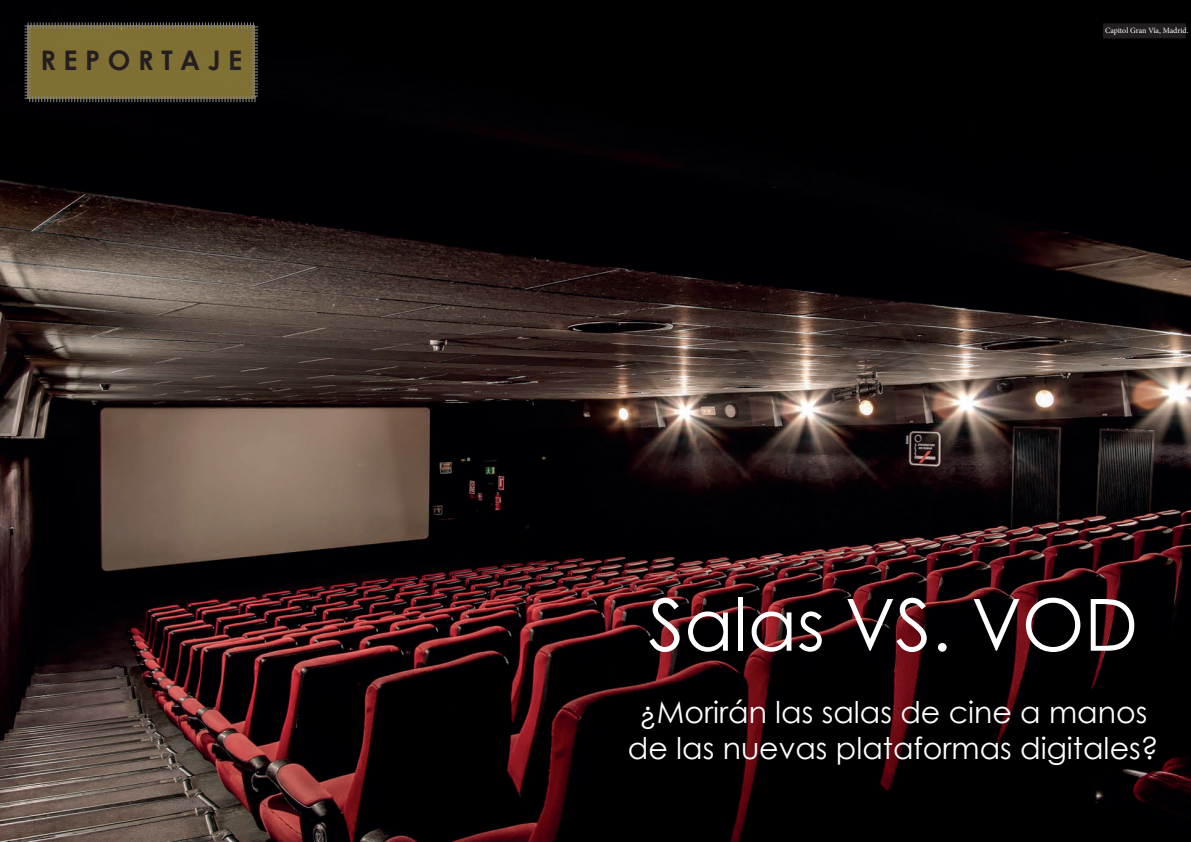
<style>
.page{position:relative;width:1191px;height:842px;background:#fff}
.page>*{position:absolute;margin:0;border:0;box-sizing:border-box;transform-origin:0 0}
.t1{font:72px "Century Gothic";color:#fff}
.t2{font:30px/36px "Century Gothic";color:#fff;text-align:center}
.t3{font:700 27px "Century Gothic";color:#231f20}
.t4{font:8px "Minion Pro";letter-spacing:-.005em;color:#fff}
</style>
<div class="page">
<img style="left:0;top:0;width:1191px;height:842px">
<div style="left:1104px;top:24px;width:80px;height:13px;background:#231f20"></div>
<div style="left:1103px;top:23px;width:82px;height:15px;border:2px solid #231f20"></div>
<svg style="left:23px;top:22px;width:236px;height:81px;background:#746633"></svg>
<p class="t3" style="left:40px;top:40px;width:203px">R E P O R T A J E</p>
<p class="t4" style="left:1105px;top:25px;width:85px">Capitol Gran Vía, Madrid.</p>
<h1 class="t1" style="left:648px;top:574px;width:491px">Salas VS. VOD</h1>
<p class="t2" style="left:628px;top:693px;width:532px">¿Morirán las salas de cine a manos de las nuevas plataformas digitales?</p>
</div>
